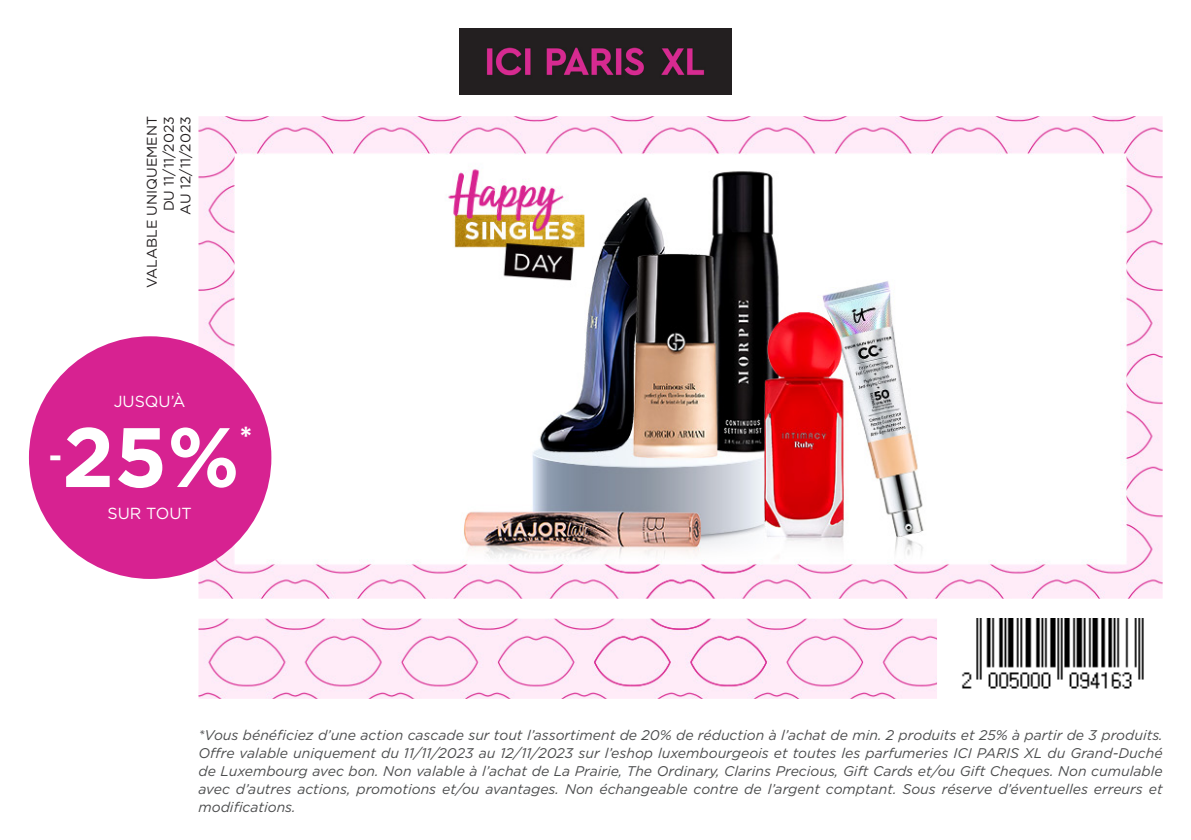
<style>
.page{position:relative;width:1191px;height:840px;background:#fff}
.page>*{position:absolute;margin:0;border:0;box-sizing:border-box;transform-origin:0 0}
.t1{font:700 84px "Gotham";color:#fff}
.t2{font:700 32.6px "Gotham";color:#fff}
.t3{font:700 30.4px "Gotham";color:#fff}
.t4{font:16px "Gotham";color:#fff}
.t5{font:italic 14px/18px "Gotham";color:#4b4c4d;text-align:justify}
.t6{font:14px/16.8px "Gotham";color:#231f20;text-align:right}
</style>
<div class="page">
<img style="left:459px;top:28px;width:272px;height:66px">
<img style="left:198px;top:116px;width:964px;height:582px">
<div style="left:29px;top:336px;width:242px;height:242px;background:#d72291;border-radius:50%"></div>
<img style="left:957px;top:618px;width:205px;height:80px">
<p class="t6" style="left:143px;top:287px;width:173px;rotate:-90deg">VALABLE UNIQUEMENT<br>DU 11/11/2023</p>
<p class="t6" style="left:177px;top:214px;width:100px;rotate:-90deg">AU 12/11/2023</p>
<p class="t4" style="left:114px;top:391px;width:73px">JUSQU’À</p>
<p class="t1" style="left:62px;top:401px;width:179px">25%</p>
<p class="t3" style="left:239px;top:416px;width:15px">*</p>
<p class="t4" style="left:107px;top:503px;width:86px">SUR TOUT</p>
<p class="t2" style="left:49px;top:435px;width:15px">-</p>
<p class="t5" style="left:198px;top:724px;width:965px">*Vous bénéficiez d’une action cascade sur tout l’assortiment de 20% de réduction à l’achat de min. 2 produits et 25% à partir de 3 produits.<br>Offre valable uniquement du 11/11/2023 au 12/11/2023 sur l’eshop luxembourgeois et toutes les parfumeries ICI PARIS XL du Grand-Duché de Luxembourg avec bon. Non valable à l’achat de La Prairie, The Ordinary, Clarins Precious, Gift Cards et/ou Gift Cheques. Non cumulable avec d’autres actions, promotions et/ou avantages. Non échangeable contre de l’argent comptant. Sous réserve d’éventuelles erreurs et modifications.</p>
</div>
